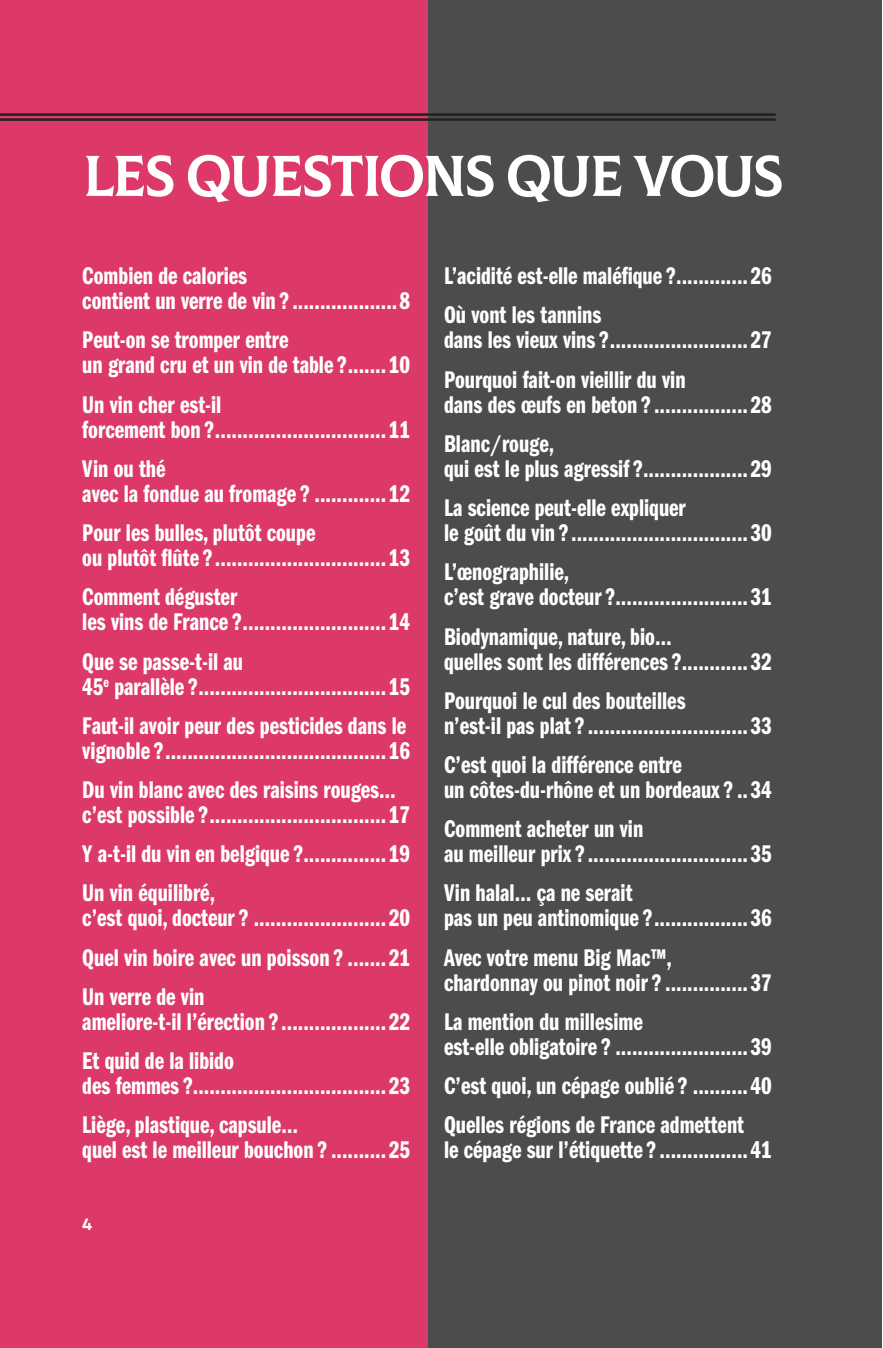
<style>
.page{position:relative;width:883px;height:1348px;background:#fff}
.page>*{position:absolute;margin:0;border:0;box-sizing:border-box;transform-origin:0 0}
.t1{font:57.5px "Colus";letter-spacing:-.055em;color:#fff}
.t2{font:25px/39.2px "ITC Franklin Gothic Std Dm Cp";color:#fff}
.t3{font:700 17.5px "Cera Round Pro";color:#fff}
</style>
<div class="page">
<div style="left:0;top:0;width:882px;height:1347px;background:#dc3968"></div>
<div style="left:428px;top:0;width:454px;height:1347px;background:#4b4c4d"></div>
<hr style="left:0;top:113px;width:775px;height:3px;background:#231f20">
<hr style="left:0;top:118px;width:775px;height:3px;background:#231f20">
<h1 class="t1" style="left:82px;top:133px;width:703px">LES QUESTIONS QUE VOUS</h1>
<p class="t2" style="left:82px;top:264px;width:329px;line-height:25px">Combien de calories<br>contient un verre de vin ? ...................8</p>
<p class="t2" style="left:82px;top:328px;width:329px;line-height:25px">Peut-on se tromper entre<br>un grand cru et un vin de table ?.......10</p>
<p class="t2" style="left:82px;top:392px;width:329px;line-height:25px">Un vin cher est-il<br>forcement bon ?...............................11</p>
<p class="t2" style="left:82px;top:456px;width:329px;line-height:25px">Vin ou thé<br>avec la fondue au fromage ? .............12</p>
<p class="t2" style="left:82px;top:520px;width:329px;line-height:25px">Pour les bulles, plutôt coupe<br>ou plutôt flûte ?...............................13</p>
<p class="t2" style="left:82px;top:584px;width:329px;line-height:25px">Comment déguster<br>les vins de France ?..........................14</p>
<p class="t2" style="left:82px;top:649px;width:329px;line-height:25px">Que se passe-t-il au<br>45<sup>e</sup> parallèle ?..................................15</p>
<p class="t2" style="left:82px;top:713px;width:329px;line-height:25px">Faut-il avoir peur des pesticides dans le vignoble ?........................................16</p>
<p class="t2" style="left:82px;top:777px;width:329px;line-height:25px">Du vin blanc avec des raisins rouges… c’est possible ?................................17</p>
<p class="t2" style="left:82px;top:834px;width:329px">Y a-t-il du vin en belgique ?...............19<br>Un vin équilibré,</p>
<p class="t2" style="left:82px;top:898px;width:329px;text-align:justify">c’est quoi, docteur ? ........................20<br>Quel vin boire avec un poisson ? .......21<br>Un verre de vin</p>
<p class="t2" style="left:82px;top:1002px;width:329px">ameliore-t-il l’érection ?...................22<br>Et quid de la libido</p>
<p class="t2" style="left:82px;top:1066px;width:329px">des femmes ?...................................23<br>Liège, plastique, capsule…</p>
<p class="t2" style="left:82px;top:1130px;width:329px">quel est le meilleur bouchon ? ..........25</p>
<p class="t3" style="left:82px;top:1211px;width:12px">4</p>
<p class="t2" style="left:444px;top:256px;width:329px">L’acidité est-elle maléfique ?.............26<br>Où vont les tannins</p>
<p class="t2" style="left:444px;top:321px;width:329px">dans les vieux vins ?.........................27<br>Pourquoi fait-on vieillir du vin</p>
<p class="t2" style="left:444px;top:385px;width:329px">dans des œufs en beton ? .................28<br>Blanc/rouge,</p>
<p class="t2" style="left:444px;top:449px;width:329px">qui est le plus agressif ?...................29<br>La science peut-elle expliquer</p>
<p class="t2" style="left:444px;top:513px;width:329px">le goût du vin ?................................30<br>L’œnographilie,</p>
<p class="t2" style="left:444px;top:577px;width:329px">c’est grave docteur ?........................31<br>Biodynamique, nature, bio…</p>
<p class="t2" style="left:444px;top:642px;width:329px">quelles sont les différences ?............32<br>Pourquoi le cul des bouteilles</p>
<p class="t2" style="left:444px;top:706px;width:329px">n’est-il pas plat ? .............................33<br>C’est quoi la différence entre</p>
<p class="t2" style="left:444px;top:770px;width:329px">un côtes-du-rhône et un bordeaux ? ..34<br>Comment acheter un vin</p>
<p class="t2" style="left:444px;top:834px;width:329px">au meilleur prix ?.............................35<br>Vin halal… ça ne serait</p>
<p class="t2" style="left:444px;top:898px;width:329px">pas un peu antinomique ?.................36<br>Avec votre menu Big Mac™,</p>
<p class="t2" style="left:444px;top:962px;width:329px">chardonnay ou pinot noir ? ...............37<br>La mention du millesime</p>
<p class="t2" style="left:444px;top:1027px;width:329px;text-align:justify">est-elle obligatoire ? ........................39<br>C’est quoi, un cépage oublié ? ..........40<br>Quelles régions de France admettent</p>
<p class="t2" style="left:444px;top:1130px;width:329px">le cépage sur l’étiquette ? ................41</p>
</div>
